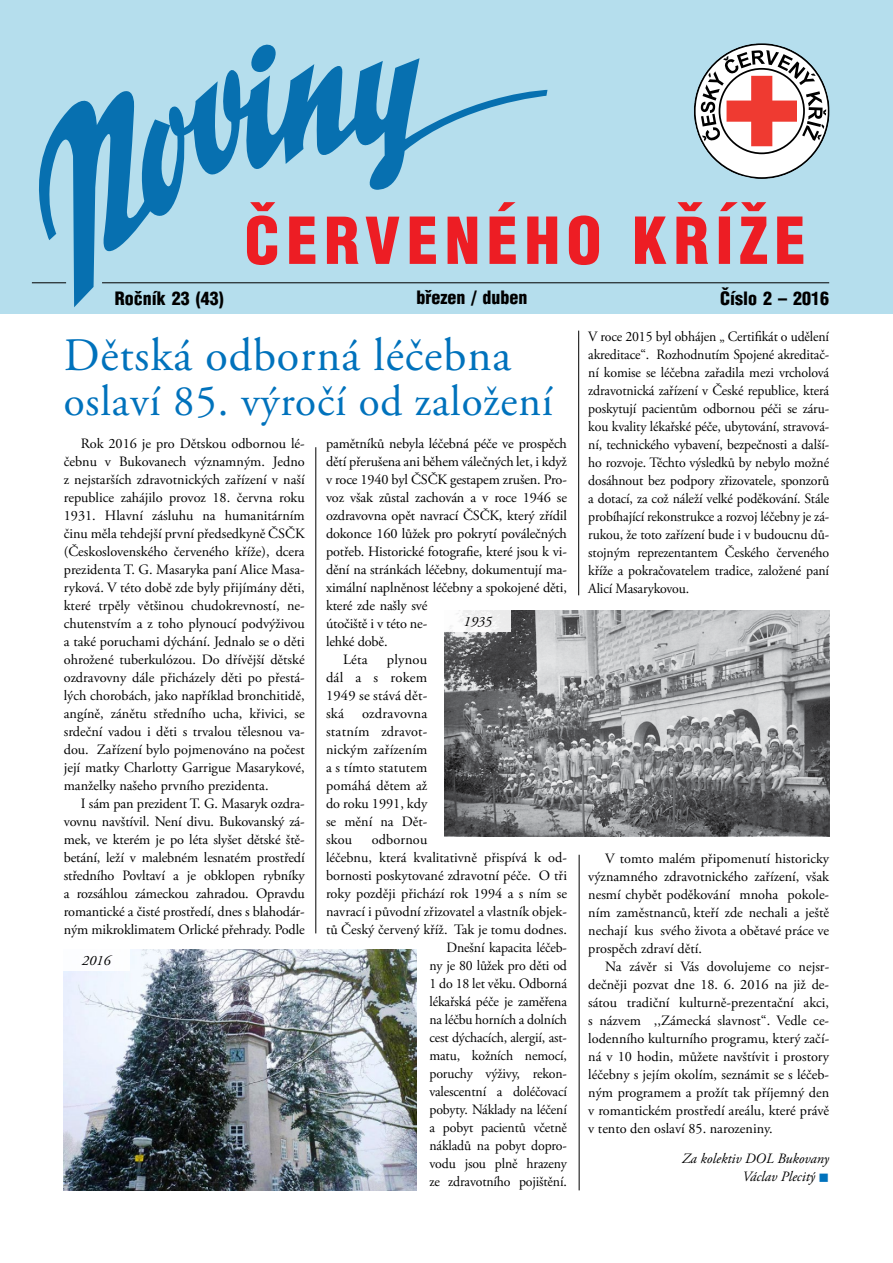
<style>
.page{position:relative;width:893px;height:1263px;background:#fff}
.page>*{position:absolute;margin:0;border:0;box-sizing:border-box;transform-origin:0 0}
.t1{font:900 63px "Switzerland Cond";letter-spacing:.105em;color:#ed1d24}
.t2{font:46.5px "Adobe Garamond Pro";letter-spacing:.02em;color:#0072bc}
.t3{font:43.5px "Adobe Garamond Pro";letter-spacing:.02em;color:#0072bc}
.t4{font:900 18px "Switzerland Cond";color:#000}
.t5{font:14.25px/18px "Adobe Garamond Pro";letter-spacing:-.01em;color:#000;text-align:justify}
.t6{font:italic 14.25px/18px "Adobe Garamond Pro";color:#000;text-align:right}
.t7{font:14.25px "Adobe Garamond Pro";letter-spacing:.01em;color:#000}
.s1{color:#0072bc}
</style>
<div class="page">
<div style="left:0;top:0;width:893px;height:313px;background:#b5deed"></div>
<svg style="left:39px;top:58px;width:508px;height:249px"></svg>
<svg style="left:249px;top:45px;width:32px;height:28px"></svg>
<hr style="left:102px;top:282px;width:727px;height:1px;background:#000">
<hr style="left:32px;top:282px;width:34px;height:1px;background:#000">
<svg style="left:694px;top:43px;width:91px;height:136px"></svg>
<hr style="left:578px;top:331px;width:1px;height:264px;background:#000">
<hr style="left:316px;top:447px;width:1px;height:486px;background:#000">
<img style="left:444px;top:610px;width:385px;height:227px">
<img style="left:63px;top:949px;width:354px;height:241px">
<hr style="left:579px;top:855px;width:1px;height:335px;background:#000">
<div style="left:444px;top:609px;width:67px;height:22px;background:#f3f3f3"></div>
<div style="left:63px;top:948px;width:67px;height:23px;background:#fff"></div>
<h1 class="t1" style="left:244px;top:200px;width:563px">ČERVENÉHO KŘÍŽE</h1>
<p class="t4" style="left:115px;top:287px;width:110px">Ročník 23 (43)</p>
<p class="t4" style="left:417px;top:286px;width:112px">březen / duben</p>
<p class="t4" style="left:720px;top:287px;width:110px">Číslo 2 – 2016</p>
<h2 class="t2" style="left:64px;top:327px;width:449px">Dětská odborná léčebna</h2>
<h3 class="t3" style="left:64px;top:375px;width:491px">oslaví 85. výročí od založení</h3>
<p class="t5" style="left:588px;top:328px;width:242px">V roce 2015 byl obhájen „ Certifikát o udělení akreditace“. Rozhodnutím Spojené akreditač&shy;ní komise se léčebna zařadila mezi vrcholová zdravotnická zařízení v České republice, která poskytují pacientům odbornou péči se záru&shy;kou kvality lékařské péče, ubytování, stravová&shy;ní, technického vybavení, bezpečnosti a další&shy;ho rozvoje. Těchto výsledků by nebylo možné dosáhnout bez podpory zřizovatele, sponzorů a dotací, za což náleží velké poděkování. Stále probíhající rekonstrukce a rozvoj léčebny je zá&shy;rukou, že toto zařízení bude i v budoucnu dů&shy;stojným reprezentantem Českého červeného kříže a pokračovatelem tradice, založené paní Alicí Masarykovou.</p>
<p class="t5" style="left:326px;top:435px;width:242px">pamětníků nebyla léčebná péče ve prospěch</p>
<p class="t5" style="left:326px;top:453px;width:242px">dětí přerušena ani během válečných let, i když</p>
<p class="t5" style="left:326px;top:471px;width:242px">v roce 1940 byl ČSČK gestapem zrušen. Pro-</p>
<p class="t5" style="left:326px;top:489px;width:242px">voz však zůstal zachován a v roce 1946 se</p>
<p class="t5" style="left:326px;top:507px;width:242px">ozdravovna opět navrací ČSČK, který zřídil</p>
<p class="t5" style="left:326px;top:525px;width:242px">dokonce 160 lůžek pro pokrytí poválečných</p>
<p class="t5" style="left:326px;top:543px;width:242px">potřeb. Historické fotografie, které jsou k vi-</p>
<p class="t5" style="left:326px;top:561px;width:242px">dění na stránkách léčebny, dokumentují ma-</p>
<p class="t5" style="left:326px;top:579px;width:242px">ximální naplněnost léčebny a spokojené děti,</p>
<p class="t5" style="left:326px;top:597px;width:103px">které zde našly své</p>
<p class="t5" style="left:326px;top:615px;width:103px">útočiště i v této ne-</p>
<p class="t5" style="left:326px;top:633px;width:63px">lehké době.</p>
<p class="t5" style="left:343px;top:651px;width:26px">Léta</p>
<p class="t5" style="left:64px;top:435px;width:242px;text-indent:17px">Rok 2016 je pro Dětskou odbornou lé&shy;čebnu v Bukovanech významným. Jedno z nejstarších zdravotnických zařízení v naší republice zahájilo provoz 18. června roku 1931. Hlavní zásluhu na humanitárním činu měla tehdejší první předsedkyně ČSČK (Československého červeného kříže), dcera prezidenta T. G. Masaryka paní Alice Masa&shy;ryková. V této době zde byly přijímány děti, které trpěly většinou chudokrevností, ne&shy;chutenstvím a z toho plynoucí podvýživou a také poruchami dýchání. Jednalo se o děti ohrožené tuberkulózou. Do dřívější dětské ozdravovny dále přicházely děti po přestá&shy;lých chorobách, jako například bronchitidě, angíně, zánětu středního ucha, křivici, se srdeční vadou i děti s trvalou tělesnou va&shy;dou. Zařízení bylo pojmenováno na počest její matky Charlotty Garrigue Masarykové, manželky našeho prvního prezidenta.</p>
<p class="t5" style="left:64px;top:795px;width:242px;text-indent:17px">I sám pan prezident T. G. Masaryk ozdra&shy;vovnu navštívil. Není divu. Bukovanský zá&shy;mek, ve kterém je po léta slyšet dětské ště&shy;betání, leží v malebném lesnatém prostředí středního Povltaví a je obklopen rybníky a rozsáhlou zámeckou zahradou. Opravdu romantické a čisté prostředí, dnes s blahodár&shy;ným mikroklimatem Orlické přehrady. Podle</p>
<p class="t6" style="left:464px;top:613px;width:30px">1935</p>
<p class="t5" style="left:326px;top:651px;width:103px;text-indent:61px">plynou dál a s rokem 1949 se stává dět&shy;ská</p>
<p class="t5" style="left:326px;top:705px;width:103px;text-indent:36px">ozdravovna statním zdravot&shy;nickým zařízením a s tímto statutem pomáhá dětem až do roku 1991, kdy se mění na Dět&shy;skou</p>
<p class="t7" style="left:372px;top:831px;width:57px">odbornou</p>
<p class="t5" style="left:326px;top:849px;width:242px">léčebnu, která kvalitativně přispívá k od-</p>
<p class="t5" style="left:326px;top:867px;width:242px">bornosti poskytované zdravotní péče. O tři</p>
<p class="t5" style="left:326px;top:885px;width:242px">roky později přichází rok 1994 a s ním se</p>
<p class="t5" style="left:326px;top:903px;width:242px">navrací i původní zřizovatel a vlastník objek-</p>
<p class="t5" style="left:326px;top:921px;width:242px">tů Český červený kříž. Tak je tomu dodnes.</p>
<p class="t5" style="left:446px;top:939px;width:122px">Dnešní kapacita léčeb-</p>
<p class="t5" style="left:429px;top:957px;width:139px">ny je 80 lůžek pro děti od</p>
<p class="t5" style="left:429px;top:975px;width:139px">1 do 18 let věku. Odborná</p>
<p class="t5" style="left:429px;top:993px;width:139px">lékařská péče je zaměřena</p>
<p class="t5" style="left:429px;top:1011px;width:139px">na léčbu horních a dolních</p>
<p class="t5" style="left:429px;top:1029px;width:139px">cest dýchacích, alergií, ast-</p>
<p class="t5" style="left:429px;top:1047px;width:139px">matu, kožních nemocí,</p>
<p class="t5" style="left:429px;top:1065px;width:139px">poruchy výživy, rekon-</p>
<p class="t5" style="left:429px;top:1083px;width:139px">valescentní a doléčovací</p>
<p class="t5" style="left:429px;top:1101px;width:139px">pobyty. Náklady na léčení</p>
<p class="t5" style="left:429px;top:1119px;width:139px">a pobyt pacientů včetně</p>
<p class="t5" style="left:429px;top:1137px;width:139px">nákladů na pobyt dopro-</p>
<p class="t5" style="left:429px;top:1155px;width:139px">vodu jsou plně hrazeny</p>
<p class="t5" style="left:429px;top:1173px;width:139px">ze zdravotního pojištění.</p>
<p class="t5" style="left:588px;top:850px;width:242px;text-indent:17px">V tomto malém připomenutí historicky významného zdravotnického zařízení, však nesmí chybět poděkování mnoha pokole&shy;ním zaměstnanců, kteří zde nechali a ještě nechají kus svého života a obětavé práce ve prospěch zdraví dětí.</p>
<p class="t5" style="left:588px;top:958px;width:242px;text-indent:17px">Na závěr si Vás dovolujeme co nejsr&shy;dečněji pozvat dne 18. 6. 2016 na již de&shy;sátou tradiční kulturně-prezentační akci, s názvem ,,Zámecká slavnost“. Vedle ce&shy;lodenního kulturního programu, který začí&shy;ná v 10 hodin, můžete navštívit i prostory léčebny s jejím okolím, seznámit se s léčeb&shy;ným programem a prožít tak příjemný den v romantickém prostředí areálu, které právě v tento den oslaví 85. narozeniny.</p>
<p class="t6" style="left:682px;top:1150px;width:149px">Za kolektiv DOL Bukovany<br>Václav Plecitý <span class="s1">■</span></p>
<p class="t6" style="left:82px;top:952px;width:30px">2016</p>
</div>
